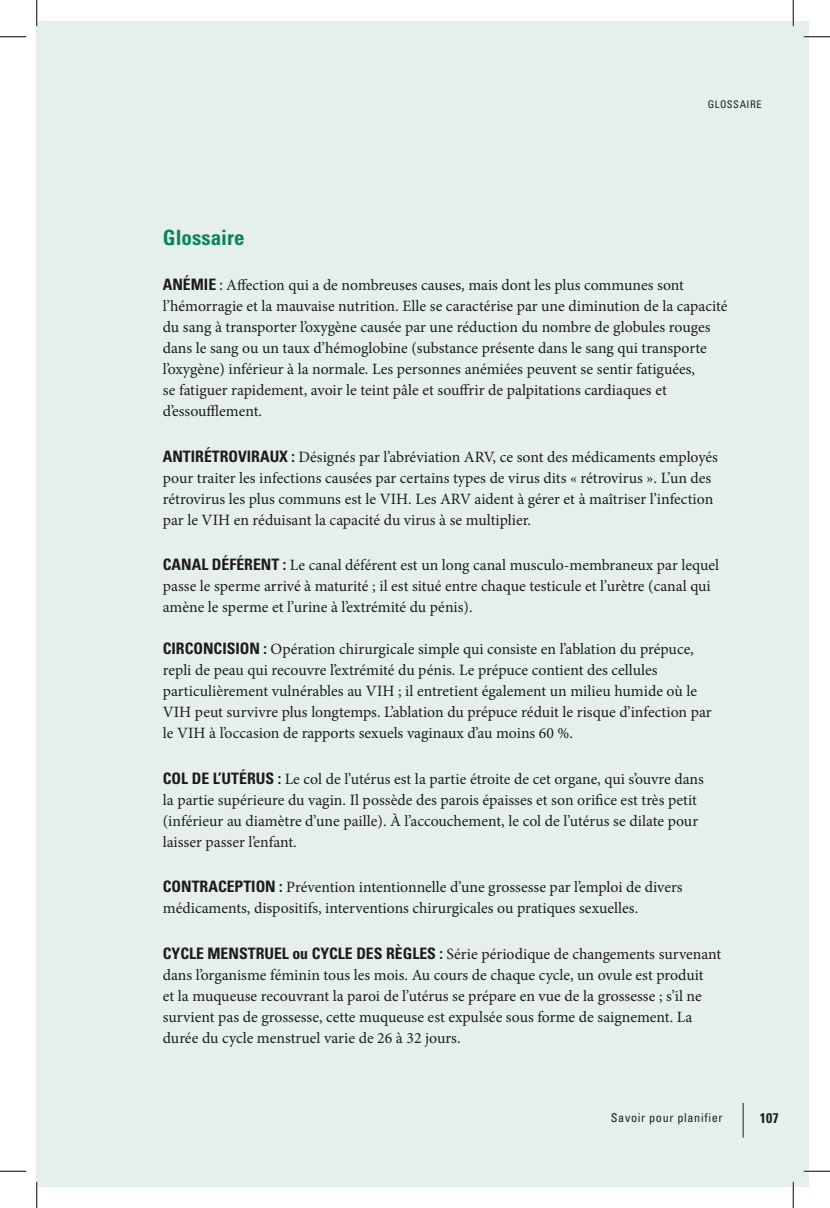
<style>
.page{position:relative;width:830px;height:1208px;background:#fff}
.page>*{position:absolute;margin:0;border:0;box-sizing:border-box;transform-origin:0 0}
.t1{font:700 condensed 21px "Univers";color:#098263}
.t2{font:15.75px/21px "Minion Pro";color:#1f1b1c}
.t3{font:700 condensed 14px "Univers";color:#231f20}
.t4{font:condensed 12.25px "Univers";letter-spacing:.05em;color:#231f20}
.t5{font:condensed 10.5px "Univers";color:#231f20}
.s1{font-family:"Univers";font-weight:700;font-stretch:condensed}
.s2{font-family:"Myriad Pro"}
</style>
<div class="page">
<div style="left:37px;top:21px;width:771px;height:1165px;background:#e5f0ec"></div>
<hr style="left:742px;top:1102px;width:1px;height:35px;background:#231f20">
<hr style="left:803px;top:36px;width:27px;height:2px;background:#fff">
<hr style="left:803px;top:1170px;width:27px;height:2px;background:#fff">
<hr style="left:36px;top:0;width:2px;height:26px;background:#fff">
<hr style="left:36px;top:1181px;width:2px;height:27px;background:#fff">
<hr style="left:792px;top:0;width:2px;height:26px;background:#fff">
<hr style="left:792px;top:1181px;width:2px;height:27px;background:#fff">
<svg style="left:0;top:36px;width:26px;height:1px"></svg>
<svg style="left:803px;top:36px;width:27px;height:1px"></svg>
<svg style="left:0;top:1170px;width:26px;height:1px"></svg>
<svg style="left:803px;top:1170px;width:27px;height:1px"></svg>
<svg style="left:36px;top:0;width:1px;height:26px"></svg>
<svg style="left:36px;top:1181px;width:1px;height:27px"></svg>
<svg style="left:792px;top:0;width:1px;height:26px"></svg>
<svg style="left:792px;top:1181px;width:1px;height:27px"></svg>
<p class="t5" style="left:707px;top:98px;width:14px">Glossaire</p>
<h1 class="t1" style="left:163px;top:224px;width:83px">Glossaire</h1>
<p class="t2" style="left:163px;top:275px;width:566px"><span class="s1">ANÉMIE</span> <span class="s2">:</span> Affection qui a de nombreuses causes, mais dont les plus communes sont l’hémorragie et la mauvaise nutrition. Elle se caractérise par une diminution de la capacité du sang à transporter l’oxygène causée par une réduction du nombre de globules rouges dans le sang ou un taux d’hémoglobine (substance présente dans le sang qui transporte l’oxygène) inférieur à la normale. Les personnes anémiées peuvent se sentir fatiguées,<br>se fatiguer rapidement, avoir le teint pâle et souffrir de palpitations cardiaques et d’essoufflement.</p>
<p class="t2" style="left:163px;top:446px;width:556px"><span class="s1">ANTIRÉTROVIRAUX :</span> Désignés par l’abréviation ARV, ce sont des médicaments employés pour traiter les infections causées par certains types de virus dits « rétrovirus ». L’un des rétrovirus les plus communs est le VIH. Les ARV aident à gérer et à maîtriser l’infection par le VIH en réduisant la capacité du virus à se multiplier.</p>
<p class="t2" style="left:163px;top:555px;width:557px"><span class="s1">CANAL DÉFÉRENT :</span> Le canal déférent est un long canal musculo-membraneux par lequel passe le sperme arrivé à maturité ; il est situé entre chaque testicule et l’urètre (canal qui amène le sperme et l’urine à l’extrémité du pénis).</p>
<p class="t2" style="left:163px;top:639px;width:550px"><span class="s1">CIRCONCISION :</span> Opération chirurgicale simple qui consiste en l’ablation du prépuce, repli de peau qui recouvre l’extrémité du pénis. Le prépuce contient des cellules particulièrement vulnérables au VIH ; il entretient également un milieu humide où le VIH peut survivre plus longtemps. L’ablation du prépuce réduit le risque d’infection par le VIH à l’occasion de rapports sexuels vaginaux d’au moins 60 %.</p>
<p class="t2" style="left:163px;top:768px;width:542px"><span class="s1">COL DE L’UTÉRUS :</span> Le col de l’utérus est la partie étroite de cet organe, qui s’ouvre dans la partie supérieure du vagin. Il possède des parois épaisses et son orifice est très petit (inférieur au diamètre d’une paille). À l’accouchement, le col de l’utérus se dilate pour laisser passer l’enfant.</p>
<p class="t2" style="left:163px;top:876px;width:521px"><span class="s1">CONTRACEPTION :</span> Prévention intentionnelle d’une grossesse par l’emploi de divers médicaments, dispositifs, interventions chirurgicales ou pratiques sexuelles.</p>
<p class="t2" style="left:163px;top:943px;width:560px"><span class="s1">CYCLE MENSTRUEL ou CYCLE DES RÈGLES :</span> Série périodique de changements survenant dans l’organisme féminin tous les mois. Au cours de chaque cycle, un ovule est produit<br>et la muqueuse recouvrant la paroi de l’utérus se prépare en vue de la grossesse ; s’il ne survient pas de grossesse, cette muqueuse est expulsée sous forme de saignement. La durée du cycle menstruel varie de 26 à 32 jours.</p>
<p class="t4" style="left:610px;top:1110px;width:113px">Savoir pour planifier</p>
<p class="t3" style="left:759px;top:1109px;width:20px">107</p>
</div>
